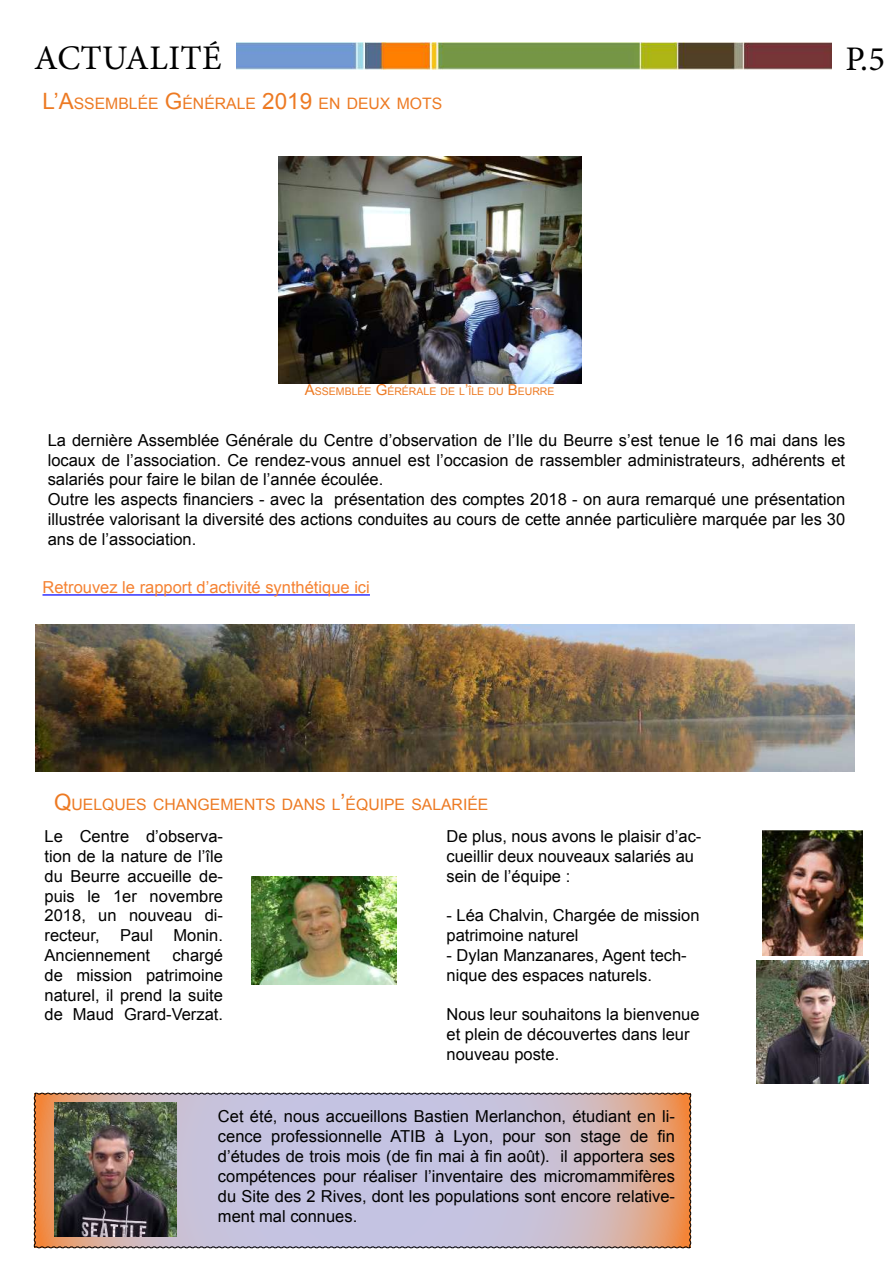
<style>
.page{position:relative;width:893px;height:1263px;background:#fff}
.page>*{position:absolute;margin:0;border:0;box-sizing:border-box;transform-origin:0 0}
.t1{font:34.5px "Minion Pro";letter-spacing:.01em;color:#000}
.t2{font:16.5px/19.8px "Arial";color:#000}
.t3{font:16.5px "Arial";color:#f58232}
.t4{font:15.75px "Arial";color:#ed7a23}
.t5{font:10.5px "Arial";color:#ed7a23}
.s1{font-size:22.5px}
.s2{font-size:15px}
</style>
<div class="page">
<img style="left:252px;top:876px;width:144px;height:108px">
<img style="left:763px;top:830px;width:99px;height:125px">
<img style="left:757px;top:960px;width:111px;height:124px">
<svg style="left:33px;top:1092px;width:658px;height:156px;background:#c8b7c4"></svg>
<img style="left:55px;top:1102px;width:121px;height:135px">
<img style="left:236px;top:43px;width:596px;height:27px">
<img style="left:279px;top:156px;width:303px;height:227px">
<hr style="left:43px;top:594px;width:327px;height:1px;background:#00f">
<img style="left:35px;top:624px;width:820px;height:147px">
<h1 class="t1" style="left:34px;top:34px;width:189px">ACTUALITÉ</h1>
<p class="t4" style="left:43px;top:93px;width:401px"><span class="s1">L’A</span>SSEMBLÉE <span class="s1">G</span>ÉNÉRALE <span class="s1">2019</span> EN DEUX MOTS</p>
<p class="t5" style="left:305px;top:384px;width:251px"><span class="s2">A</span>SSEMBLÉE <span class="s2">G</span>ÉRÉRALE DE L<span class="s2">’</span>ÎLE DU <span class="s2">B</span>EURRE</p>
<h1 class="t1" style="left:845px;top:36px;width:41px">P.5</h1>
<p class="t2" style="left:48px;top:430px;width:799px">La dernière Assemblée Générale du Centre d’observation de l’Ile du Beurre s’est tenue le 16 mai dans les locaux de l’association. Ce rendez-vous annuel est l’occasion de rassembler administrateurs, adhérents et salariés pour faire le bilan de l’année écoulée.<br>Outre les aspects financiers - avec la présentation des comptes 2018 - on aura remarqué une présentation illustrée valorisant la diversité des actions conduites au cours de cette année particulière marquée par les 30 ans de l’association.</p>
<p class="t3" style="left:43px;top:577px;width:329px">Retrouvez le rapport d’activité synthétique ici</p>
<p class="t4" style="left:54px;top:794px;width:436px"><span class="s1">Q</span>UELQUES CHANGEMENTS DANS L<span class="s1">’</span>ÉQUIPE SALARIÉE</p>
<p class="t2" style="left:45px;top:827px;width:180px;text-align:justify">Le Centre d’observa&shy;tion de la nature de l’île du Beurre accueille de&shy;puis le 1er novembre 2018, un nouveau di&shy;recteur, Paul Monin.<br>Anciennement</p>
<p class="t2" style="left:446px;top:827px;width:256px">De plus, nous avons le plaisir d’ac&shy;cueillir deux nouveaux salariés au sein de l’équipe :</p>
<p class="t2" style="left:446px;top:906px;width:255px">- Léa Chalvin, Chargée de mission patrimoine naturel</p>
<p class="t2" style="left:446px;top:945px;width:242px">- Dylan Manzanares, Agent tech&shy;nique des espaces naturels.</p>
<p class="t2" style="left:446px;top:1005px;width:255px">Nous leur souhaitons la bienvenue et plein de découvertes dans leur nouveau poste.</p>
<p class="t2" style="left:45px;top:945px;width:180px;text-align:justify;text-indent:128px">chargé de mission patrimoine naturel, il prend la suite de Maud Grard-Verzat.</p>
<p class="t2" style="left:218px;top:1107px;width:459px;text-align:justify">Cet été, nous accueillons Bastien Merlanchon, étudiant en li&shy;cence professionnelle ATIB à Lyon, pour son stage de fin d’études de trois mois (de fin mai à fin août). il apportera ses compétences pour réaliser l’inventaire des micromammifères du Site des 2 Rives, dont les populations sont encore relative&shy;ment mal connues.</p>
</div>
